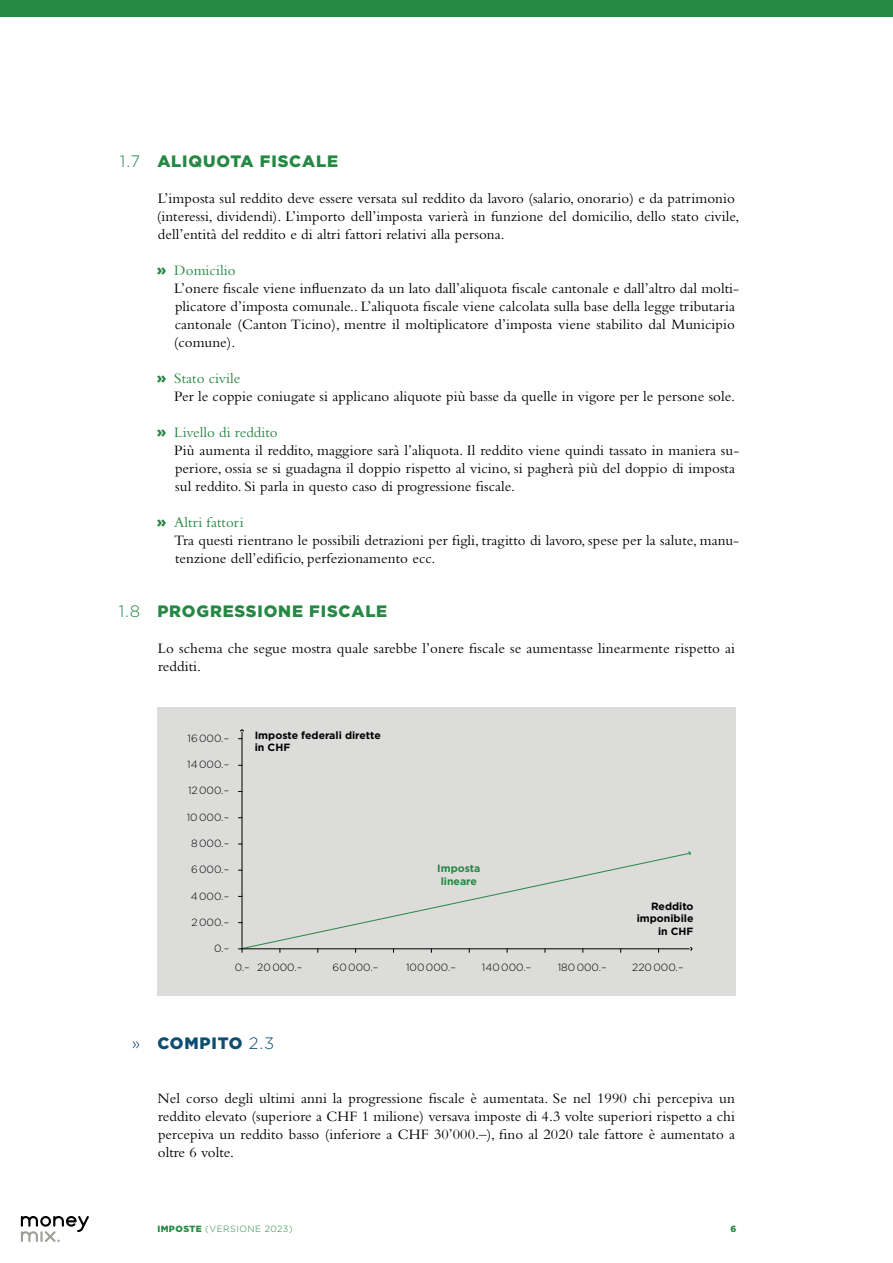
<style>
.page{position:relative;width:893px;height:1263px;background:#fff}
.page>*{position:absolute;margin:0;border:0;box-sizing:border-box;transform-origin:0 0}
.t1{font:900 16.5px "Gotham";letter-spacing:.05em;color:#258843}
.t2{font:900 16.5px "Gotham";letter-spacing:.05em;color:#0b4e70}
.t3{font:300 16.5px "Gotham";color:#258843}
.t4{font:300 16.5px "Gotham";color:#0b4e70}
.t5{font:15px/18px "Bembo Std";letter-spacing:.005em;color:#000}
.t6{font:300 10.5px "Gotham";color:#000}
.t7{font:700 10.5px/12.6px "Gotham";color:#000}
.t8{font:700 10.5px/12.6px "Gotham";color:#258843;text-align:center}
.t9{font:300 9px "Gotham";letter-spacing:.05em;color:#258843}
.t10{font:900 9px "Gotham";color:#258843}
.s1{font-family:"Gotham";font-weight:900;color:#258843}
.s2{color:#258843}
.s3{font-weight:300}
.s4{font-weight:900}
</style>
<div class="page">
<div style="left:0;top:0;width:893px;height:17px;background:#258843"></div>
<svg style="left:21px;top:1216px;width:68px;height:26px"></svg>
<div style="left:157px;top:707px;width:579px;height:288px;background:#dcdcdb"></div>
<hr style="left:242px;top:732px;width:1px;height:217px;background:#000">
<svg style="left:238px;top:851px;width:455px;height:102px"></svg>
<p class="t3" style="left:120px;top:151px;width:22px">1.7</p>
<p class="t3" style="left:119px;top:601px;width:23px">1.8</p>
<p class="t1" style="left:157px;top:150px;width:182px">ALIQUOTA FISCALE</p>
<p class="t5" style="left:157px;top:189px;width:584px">L’imposta sul reddito deve essere versata sul reddito da lavoro (salario, onorario) e da patrimonio (interessi, dividendi). L’importo dell’imposta varierà in funzione del domicilio, dello stato civile, dell’entità del reddito e di altri fattori relativi alla persona.</p>
<p class="t5" style="left:174px;top:261px;width:567px;text-indent:-17px"><span class="s1">»</span> <span class="s2">Domicilio<br></span>L’onere fiscale viene influenzato da un lato dall’aliquota fiscale cantonale e dall’altro dal molti&shy;plicatore d’imposta comunale.. L’aliquota fiscale viene calcolata sulla base della legge tributaria cantonale (Canton Ticino), mentre il moltiplicatore d’imposta viene stabilito dal Municipio (comune).</p>
<p class="t5" style="left:174px;top:369px;width:562px;text-indent:-17px"><span class="s1">»</span> <span class="s2">Stato civile<br></span>Per le coppie coniugate si applicano aliquote più basse da quelle in vigore per le persone sole.</p>
<p class="t5" style="left:174px;top:423px;width:566px;text-indent:-17px"><span class="s1">»</span> <span class="s2">Livello di reddito<br></span>Più aumenta il reddito, maggiore sarà l’aliquota. Il reddito viene quindi tassato in maniera su&shy;periore, ossia se si guadagna il doppio rispetto al vicino, si pagherà più del doppio di imposta sul reddito. Si parla in questo caso di progressione fiscale.</p>
<p class="t5" style="left:174px;top:513px;width:566px;text-indent:-17px"><span class="s1">»</span> <span class="s2">Altri fattori<br></span>Tra questi rientrano le possibili detrazioni per figli, tragitto di lavoro, spese per la salute, manu&shy;tenzione dell’edificio, perfezionamento ecc.</p>
<p class="t1" style="left:157px;top:600px;width:231px">PROGRESSIONE FISCALE</p>
<p class="t5" style="left:158px;top:639px;width:579px">Lo schema che segue mostra quale sarebbe l’onere fiscale se aumentasse linearmente rispetto ai redditi.</p>
<p class="t6" style="left:187px;top:732px;width:43px">16 000.–</p>
<p class="t6" style="left:187px;top:757px;width:43px">14 000.–</p>
<p class="t6" style="left:188px;top:784px;width:43px">12 000.–</p>
<p class="t6" style="left:187px;top:810px;width:44px">10 000.–</p>
<p class="t6" style="left:191px;top:837px;width:40px">8 000.–</p>
<p class="t6" style="left:191px;top:863px;width:40px">6 000.–</p>
<p class="t6" style="left:191px;top:889px;width:40px">4 000.–</p>
<p class="t6" style="left:192px;top:915px;width:39px">2 000.–</p>
<p class="t6" style="left:214px;top:941px;width:17px">0.–</p>
<p class="t7" style="left:255px;top:728px;width:128px">Imposte federali dirette in CHF</p>
<p class="t8" style="left:437px;top:862px;width:45px">Imposta lineare</p>
<p class="t7" style="left:637px;top:900px;width:58px;text-align:right">Reddito imponibile in CHF</p>
<p class="t6" style="left:235px;top:961px;width:69px">0.– 20 000.–</p>
<p class="t6" style="left:333px;top:961px;width:47px">60 000.–</p>
<p class="t6" style="left:406px;top:961px;width:51px">100 000.–</p>
<p class="t6" style="left:482px;top:961px;width:51px">140 000.–</p>
<p class="t6" style="left:558px;top:961px;width:51px">180 000.–</p>
<p class="t6" style="left:632px;top:961px;width:53px">220 000.–</p>
<p class="t4" style="left:132px;top:1033px;width:10px">»</p>
<p class="t2" style="left:157px;top:1032px;width:118px">COMPITO <span class="s3">2.3</span></p>
<p class="t5" style="left:158px;top:1089px;width:579px;text-align:justify">Nel corso degli ultimi anni la progressione fiscale è aumentata. Se nel 1990 chi percepiva un reddito elevato (superiore a CHF 1 milione) versava imposte di 4.3 volte superiori rispetto a chi percepiva un reddito basso (inferiore a CHF 30’000.–), fino al 2020 tale fattore è aumentato a oltre 6 volte.</p>
<p class="t9" style="left:157px;top:1223px;width:137px"><span class="s4">IMPOSTE</span> (VERSIONE 2023)</p>
<p class="t10" style="left:730px;top:1223px;width:7px">6</p>
</div>
